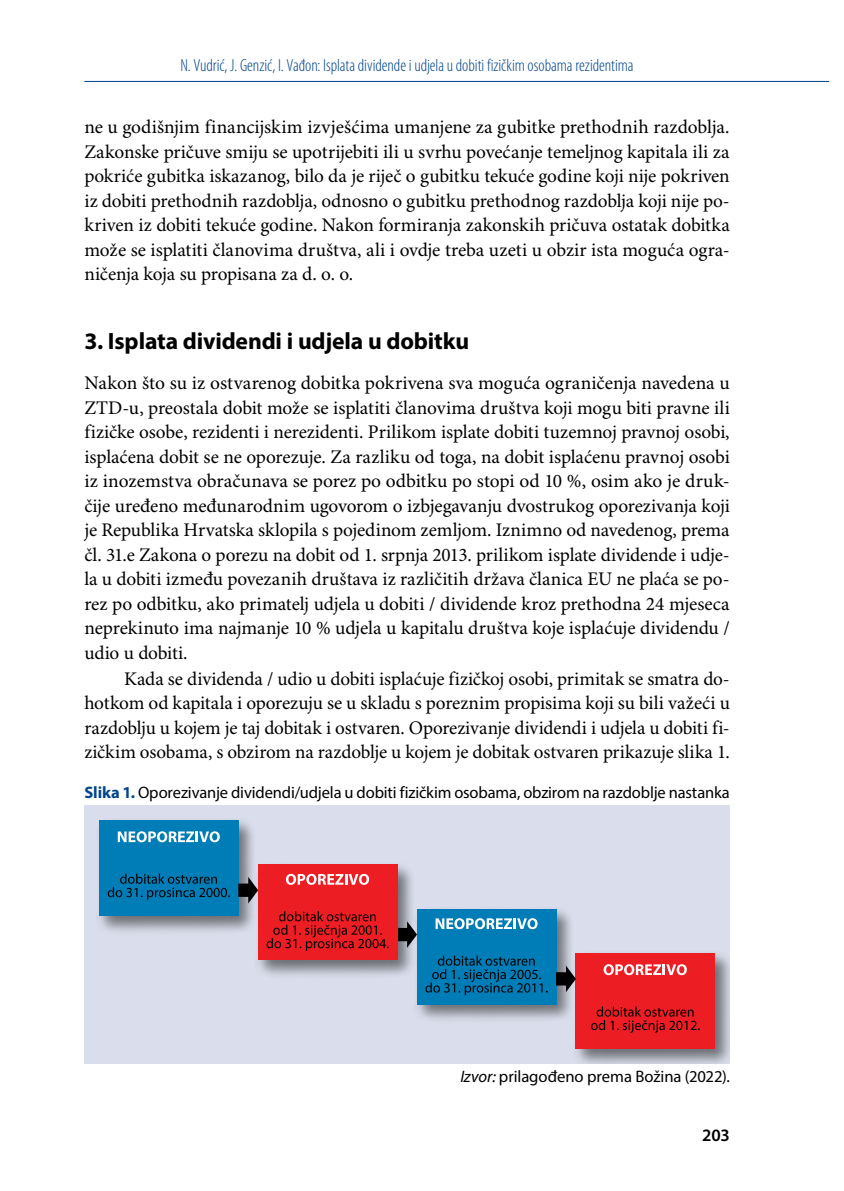
<style>
.page{position:relative;width:844px;height:1191px;background:#fff}
.page>*{position:absolute;margin:0;border:0;box-sizing:border-box;transform-origin:0 0}
.t1{font:700 23.62px "Myriad Pro";letter-spacing:-.01em;color:#000}
.t2{font:19.25px/24.5px "Minion Diamant";letter-spacing:-.005em;color:#000;text-align:justify}
.t3{font:300 condensed 17.5px "Myriad Pro";color:#00458b}
.t4{font:600 17.5px "Myriad Pro";color:#000}
.t5{font:16.62px "Myriad Pro";letter-spacing:-.005em;color:#000}
.s1{font-weight:700;color:#00458b}
.s2{font-style:italic}
</style>
<div class="page">
<hr style="left:84px;top:81px;width:744px;height:1px;background:#00458b">
<div style="left:84px;top:805px;width:645px;height:258px;background:#daddeb"></div>
<img style="left:99px;top:820px;width:154px;height:112px">
<div style="left:99px;top:820px;width:139px;height:95px;background:#007db7"></div>
<svg style="left:238px;top:877px;width:13px;height:26px"></svg>
<img style="left:251px;top:857px;width:161px;height:119px">
<div style="left:258px;top:864px;width:139px;height:96px;background:#ed1d24"></div>
<img style="left:409px;top:901px;width:162px;height:119px">
<div style="left:417px;top:909px;width:139px;height:95px;background:#007db7"></div>
<img style="left:568px;top:946px;width:161px;height:117px">
<div style="left:575px;top:953px;width:139px;height:95px;background:#ed1d24"></div>
<svg style="left:556px;top:965px;width:19px;height:27px"></svg>
<svg style="left:118px;top:831px;width:102px;height:11px"></svg>
<svg style="left:108px;top:873px;width:122px;height:27px"></svg>
<svg style="left:286px;top:874px;width:83px;height:11px"></svg>
<svg style="left:266px;top:911px;width:122px;height:40px"></svg>
<svg style="left:435px;top:918px;width:102px;height:11px"></svg>
<svg style="left:425px;top:955px;width:122px;height:40px"></svg>
<svg style="left:603px;top:964px;width:83px;height:11px"></svg>
<svg style="left:591px;top:1006px;width:108px;height:27px"></svg>
<p class="t3" style="left:180px;top:56px;width:454px">N. Vudrić, J. Genzić, I. Vađon: Isplata dividende i udjela u dobiti fizičkim osobama rezidentima</p>
<p class="t2" style="left:84px;top:115px;width:646px">ne u godišnjim financijskim izvješćima umanjene za gubitke prethodnih razdoblja.<br>Zakonske pričuve smiju se upotrijebiti ili u svrhu povećanje temeljnog kapitala ili za pokriće gubitka iskazanog, bilo da je riječ o gubitku tekuće godine koji nije pokriven iz dobiti prethodnih razdoblja, odnosno o gubitku prethodnog razdoblja koji nije po&shy;kriven iz dobiti tekuće godine. Nakon formiranja zakonskih pričuva ostatak dobitka može se isplatiti članovima društva, ali i ovdje treba uzeti u obzir ista moguća ogra&shy;ničenja koja su propisana za d. o. o.</p>
<p class="t1" style="left:84px;top:326px;width:386px">3. Isplata dividendi i udjela u dobitku</p>
<p class="t2" style="left:84px;top:371px;width:646px">Nakon što su iz ostvarenog dobitka pokrivena sva moguća ograničenja navedena u ZTD-u, preostala dobit može se isplatiti članovima društva koji mogu biti pravne ili fizičke osobe, rezidenti i nerezidenti. Prilikom isplate dobiti tuzemnoj pravnoj osobi, isplaćena dobit se ne oporezuje. Za razliku od toga, na dobit isplaćenu pravnoj osobi iz inozemstva obračunava se porez po odbitku po stopi od 10 %, osim ako je druk&shy;čije uređeno međunarodnim ugovorom o izbjegavanju dvostrukog oporezivanja koji je Republika Hrvatska sklopila s pojedinom zemljom. Iznimno od navedenog, prema čl. 31.e Zakona o porezu na dobit od 1. srpnja 2013. prilikom isplate dividende i udje&shy;la u dobiti između povezanih društava iz različitih država članica EU ne plaća se po&shy;rez po odbitku, ako primatelj udjela u dobiti / dividende kroz prethodna 24 mjeseca neprekinuto ima najmanje 10 % udjela u kapitalu društva koje isplaćuje dividendu / udio u dobiti.</p>
<p class="t2" style="left:84px;top:666px;width:647px;text-indent:40px">Kada se dividenda / udio u dobiti isplaćuje fizičkoj osobi, primitak se smatra do&shy;hotkom od kapitala i oporezuju se u skladu s poreznim propisima koji su bili važeći u razdoblju u kojem je taj dobitak i ostvaren. Oporezivanje dividendi i udjela u dobiti fi&shy;zičkim osobama, s obzirom na razdoblje u kojem je dobitak ostvaren prikazuje slika 1.</p>
<p class="t5" style="left:84px;top:782px;width:646px"><span class="s1">Slika 1.</span> Oporezivanje dividendi/udjela u dobiti fizičkim osobama, obzirom na razdoblje nastanka</p>
<p class="t5" style="left:460px;top:1066px;width:271px"><span class="s2">Izvor:</span> prilagođeno prema Božina (2022).</p>
<p class="t4" style="left:702px;top:1124px;width:29px">203</p>
</div>
